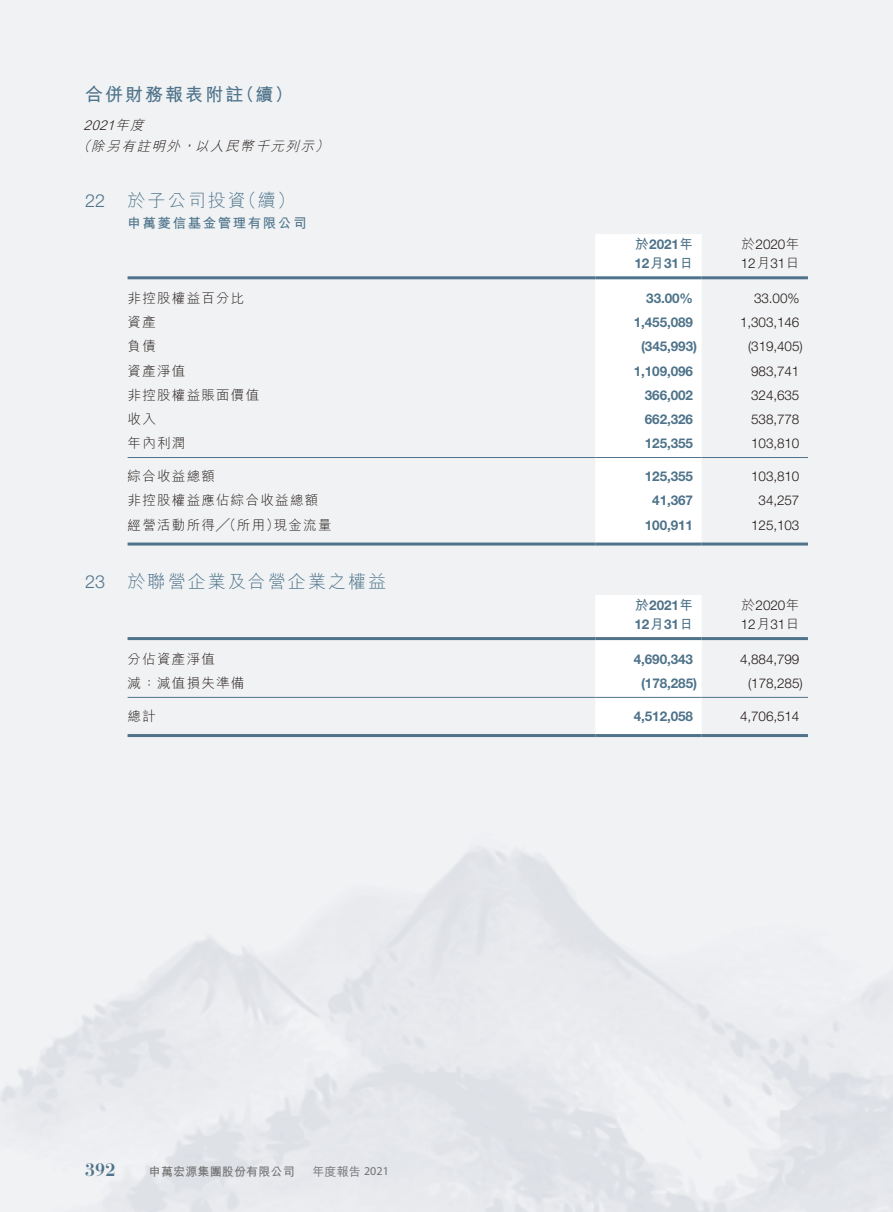
<style>
.page{position:relative;width:893px;height:1212px;background:#fff}
.page>*{position:absolute;margin:0;border:0;box-sizing:border-box;transform-origin:0 0}
.t1{font:300 18px "M Hei HK";letter-spacing:.115em;color:#4e738a}
.t2{font:700 18px "M Hei HK";letter-spacing:.115em;color:#4e738a}
.t3{font:700 18px "Bauer Bodoni";color:#4e738a}
.t4{font:700 13.5px/19.5px "Helvetica Neue";letter-spacing:-.005em;color:#4e738a}
.t5{font:300 13.5px/19.5px "Helvetica Neue";letter-spacing:-.005em;color:#231916}
.t6{font:300 13.5px "M Hei HK";letter-spacing:.095em;color:#231916}
.t7{font:italic 300 13.5px/21px "M Hei HK";color:#231916}
.t8{font:700 13.5px "M Hei HK";letter-spacing:.115em;color:#4e738a}
.t9{font:700 12px "M Hei HK";letter-spacing:.015em;color:#727272}
.t10{font:500 12px "M Hei HK";color:#727272}
.s1{font-family:"Helvetica Neue"}
.s2{font-family:"M Hei HK"}
.s3{font-family:"Myriad Pro";font-weight:400}
</style>
<div class="page">
<hr style="left:128px;top:457px;width:467px;height:1px;background:#4e738a">
<hr style="left:595px;top:457px;width:107px;height:1px;background:#4e738a">
<hr style="left:702px;top:457px;width:106px;height:1px;background:#4e738a">
<hr style="left:128px;top:542px;width:467px;height:3px;background:#4e738a">
<hr style="left:595px;top:542px;width:107px;height:3px;background:#4e738a">
<hr style="left:702px;top:542px;width:106px;height:3px;background:#4e738a">
<hr style="left:128px;top:276px;width:467px;height:3px;background:#4e738a">
<hr style="left:595px;top:276px;width:107px;height:3px;background:#4e738a">
<hr style="left:702px;top:276px;width:106px;height:3px;background:#4e738a">
<svg style="left:595px;top:595px;width:107px;height:139px"></svg>
<hr style="left:128px;top:697px;width:467px;height:1px;background:#4e738a">
<hr style="left:595px;top:697px;width:107px;height:1px;background:#4e738a">
<hr style="left:702px;top:697px;width:106px;height:1px;background:#4e738a">
<hr style="left:128px;top:734px;width:467px;height:3px;background:#4e738a">
<hr style="left:595px;top:734px;width:107px;height:3px;background:#4e738a">
<hr style="left:702px;top:734px;width:106px;height:3px;background:#4e738a">
<hr style="left:128px;top:637px;width:467px;height:3px;background:#4e738a">
<hr style="left:595px;top:637px;width:107px;height:3px;background:#4e738a">
<hr style="left:702px;top:637px;width:106px;height:3px;background:#4e738a">
<h1 class="t2" style="left:85px;top:81px;width:209px">合併財務報表附註（續）</h1>
<p class="t7" style="left:77px;top:114px;width:258px;text-indent:7px">2021年度<br>（除另有註明外，以人民幣千元列示）</p>
<h1 class="t1" style="left:85px;top:188px;width:212px"><span class="s1">22</span> 於子公司投資（續）</h1>
<p class="t8" style="left:128px;top:213px;width:180px">申萬菱信基金管理有限公司</p>
<p class="t4" style="left:634px;top:234px;width:60px"><span class="s2">於</span>2021<span class="s2">年<br></span>12<span class="s2">月</span>31<span class="s2">日</span></p>
<p class="t5" style="left:741px;top:234px;width:60px"><span class="s2">於</span>2020<span class="s2">年<br></span>12<span class="s2">月</span>31<span class="s2">日</span></p>
<p class="t6" style="left:128px;top:289px;width:118px">非控股權益百分比</p>
<p class="t4" style="left:646px;top:288px;width:48px">33.00%</p>
<p class="t5" style="left:754px;top:288px;width:47px">33.00%</p>
<p class="t6" style="left:128px;top:313px;width:30px">資產</p>
<p class="t4" style="left:634px;top:312px;width:61px">1,455,089</p>
<p class="t5" style="left:740px;top:312px;width:61px">1,303,146</p>
<p class="t6" style="left:128px;top:337px;width:30px">負債</p>
<p class="t4" style="left:641px;top:336px;width:58px">(345,993)</p>
<p class="t5" style="left:748px;top:337px;width:56px">(319,405)</p>
<p class="t6" style="left:128px;top:361px;width:59px">資產淨值</p>
<p class="t4" style="left:634px;top:361px;width:61px">1,109,096</p>
<p class="t5" style="left:751px;top:361px;width:50px">983,741</p>
<p class="t6" style="left:128px;top:385px;width:133px">非控股權益賬面價值</p>
<p class="t4" style="left:645px;top:385px;width:50px">366,002</p>
<p class="t5" style="left:751px;top:385px;width:50px">324,635</p>
<p class="t6" style="left:128px;top:409px;width:30px">收入</p>
<p class="t4" style="left:645px;top:409px;width:50px">662,326</p>
<p class="t5" style="left:751px;top:409px;width:50px">538,778</p>
<p class="t6" style="left:128px;top:434px;width:59px">年內利潤</p>
<p class="t4" style="left:645px;top:433px;width:50px">125,355</p>
<p class="t5" style="left:751px;top:433px;width:50px">103,810</p>
<p class="t6" style="left:128px;top:467px;width:89px">綜合收益總額</p>
<p class="t4" style="left:645px;top:466px;width:50px">125,355</p>
<p class="t5" style="left:751px;top:466px;width:50px">103,810</p>
<p class="t6" style="left:128px;top:491px;width:192px">非控股權益應佔綜合收益總額</p>
<p class="t4" style="left:652px;top:490px;width:42px">41,367</p>
<p class="t5" style="left:759px;top:490px;width:42px">34,257</p>
<p class="t6" style="left:128px;top:515px;width:205px">經營活動所得╱（所用）現金流量</p>
<p class="t4" style="left:645px;top:515px;width:50px">100,911</p>
<p class="t5" style="left:751px;top:515px;width:50px">125,103</p>
<h1 class="t1" style="left:85px;top:569px;width:303px"><span class="s1">23</span> 於聯營企業及合營企業之權益</h1>
<p class="t4" style="left:634px;top:595px;width:60px"><span class="s2">於</span>2021<span class="s2">年<br></span>12<span class="s2">月</span>31<span class="s2">日</span></p>
<p class="t5" style="left:741px;top:595px;width:60px"><span class="s2">於</span>2020<span class="s2">年<br></span>12<span class="s2">月</span>31<span class="s2">日</span></p>
<p class="t6" style="left:128px;top:649px;width:89px">分佔資產淨值</p>
<p class="t4" style="left:634px;top:649px;width:61px">4,690,343</p>
<p class="t5" style="left:740px;top:649px;width:61px">4,884,799</p>
<p class="t6" style="left:128px;top:673px;width:118px">減：減值損失準備</p>
<p class="t4" style="left:641px;top:673px;width:58px">(178,285)</p>
<p class="t5" style="left:748px;top:673px;width:56px">(178,285)</p>
<p class="t6" style="left:128px;top:707px;width:30px">總計</p>
<p class="t4" style="left:634px;top:706px;width:61px">4,512,058</p>
<p class="t5" style="left:740px;top:706px;width:61px">4,706,514</p>
<h1 class="t3" style="left:85px;top:1159px;width:32px">392</h1>
<p class="t9" style="left:149px;top:1163px;width:147px">申萬宏源集團股份有限公司</p>
<p class="t10" style="left:312px;top:1163px;width:78px">年度報告 <span class="s3">2021</span></p>
</div>
